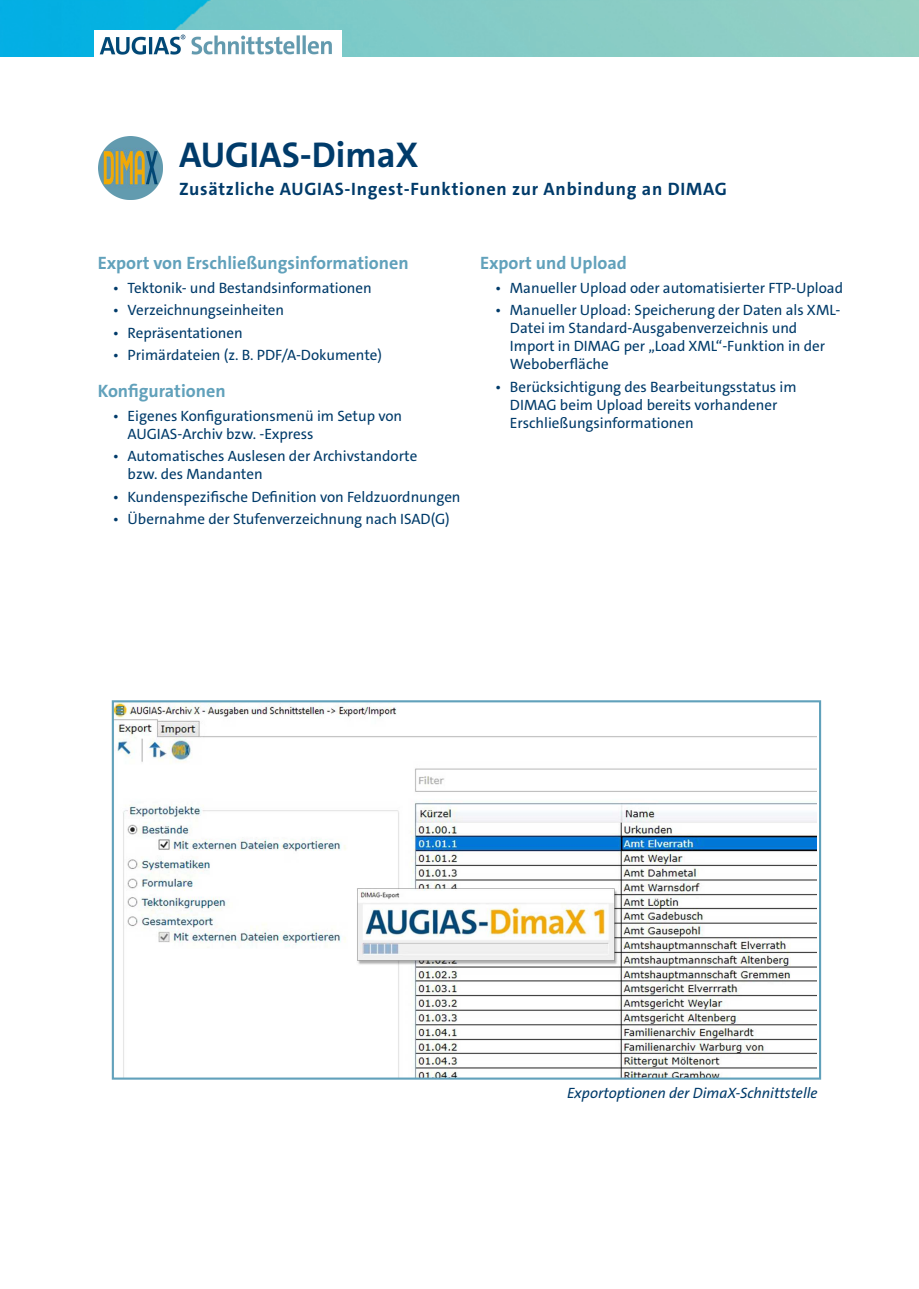
<style>
.page{position:relative;width:919px;height:1289px;background:#fff}
.page>*{position:absolute;margin:0;border:0;box-sizing:border-box;transform-origin:0 0}
.t1{font:700 36px "The Sans C4 s";color:#003b6a}
.t2{font:700 18px "The Sans C4 s";color:#61a1bb}
.t3{font:700 18px "The Sans C4 s";letter-spacing:.04em;color:#003b6a}
.t4{font:15px/18px "The Sans C4 s";color:#003b6a}
.t5{font:italic 15px "The Sans C4 s";letter-spacing:-.005em;color:#003b6a}
</style>
<div class="page">
<img style="left:0;top:0;width:918px;height:57px">
<div style="left:94px;top:30px;width:247px;height:28px;background:#fff"></div>
<img style="left:100px;top:34px;width:232px;height:21px">
<img style="left:98px;top:136px;width:64px;height:64px">
<img style="left:115px;top:703px;width:701px;height:373px">
<div style="left:112px;top:700px;width:709px;height:379px;border:2px solid #61a1bb"></div>
<h1 class="t1" style="left:179px;top:131px;width:241px">AUGIAS-DimaX</h1>
<p class="t3" style="left:179px;top:177px;width:549px">Zusätzliche AUGIAS-Ingest-Funktionen zur Anbindung an DIMAG</p>
<p class="t2" style="left:98px;top:251px;width:312px">Export von Erschließungsinformationen</p>
<p class="t4" style="left:113px;top:279px;width:260px">• Tektonik- und Bestandsinformationen</p>
<p class="t4" style="left:113px;top:301px;width:173px">• Verzeichnungseinheiten</p>
<p class="t4" style="left:113px;top:324px;width:131px">• Repräsentationen</p>
<p class="t4" style="left:113px;top:346px;width:271px">• Primärdateien (z. B. PDF/A-Dokumente)</p>
<p class="t2" style="left:98px;top:379px;width:129px">Konfigurationen</p>
<p class="t4" style="left:128px;top:406px;width:276px;text-indent:-15px">• Eigenes Konfigurationsmenü im Setup von<br>AUGIAS-Archiv bzw. -Express</p>
<p class="t4" style="left:128px;top:447px;width:291px;text-indent:-15px">• Automatisches Auslesen der Archivstandorte bzw. des Mandanten</p>
<p class="t4" style="left:113px;top:487px;width:349px">• Kundenspezifische Definition von Feldzuordnungen</p>
<p class="t4" style="left:113px;top:510px;width:338px">• Übernahme der Stufenverzeichnung nach ISAD(G)</p>
<p class="t2" style="left:480px;top:251px;width:148px">Export und Upload</p>
<p class="t4" style="left:495px;top:279px;width:349px">• Manueller Upload oder automatisierter FTP-Upload</p>
<p class="t4" style="left:510px;top:301px;width:332px;text-indent:-15px">• Manueller Upload: Speicherung der Daten als XML-Datei im Standard-Ausgabenverzeichnis und Import in DIMAG per „Load XML“-Funktion in der Weboberfläche</p>
<p class="t4" style="left:510px;top:378px;width:288px;text-indent:-15px">• Berücksichtigung des Bearbeitungsstatus im<br>DIMAG beim Upload bereits vorhandener<br>Erschließungsinformationen</p>
<p class="t5" style="left:567px;top:1083px;width:252px">Exportoptionen der DimaX-Schnittstelle</p>
</div>
